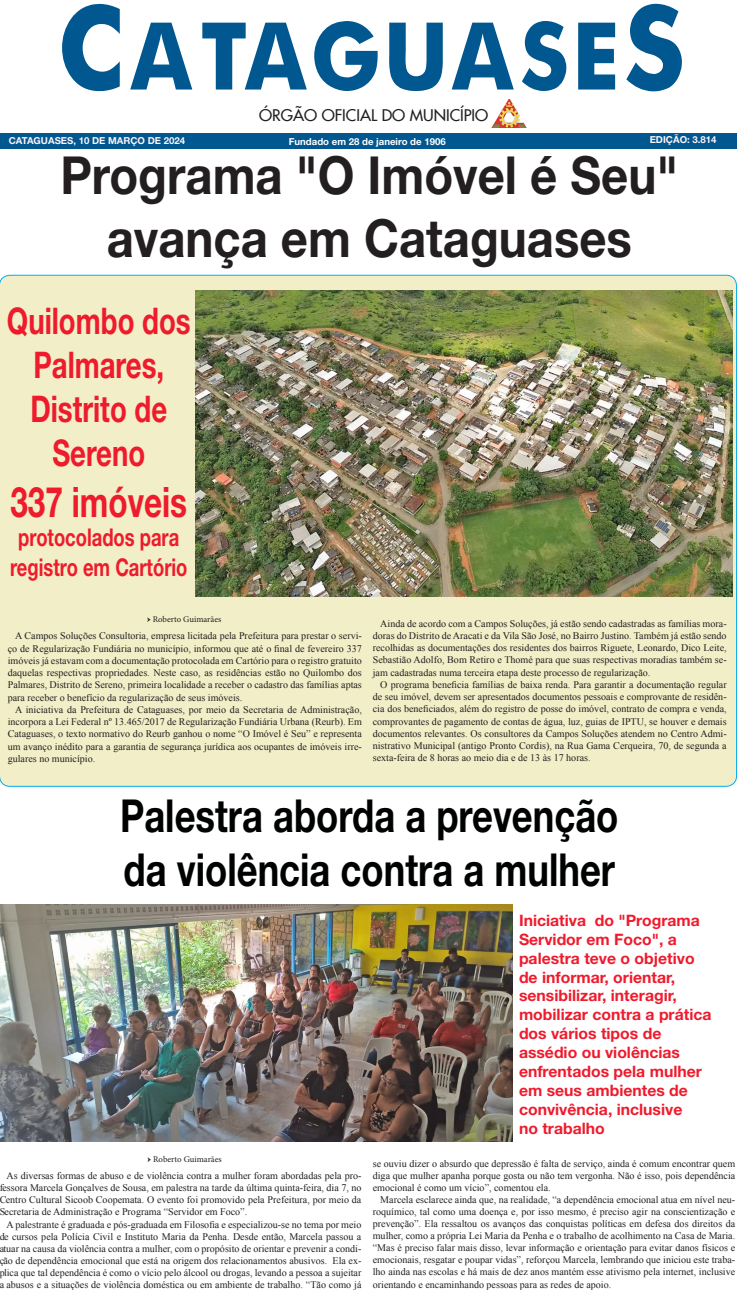
<style>
.page{position:relative;width:737px;height:1290px;background:#fff}
.page>*{position:absolute;margin:0;border:0;box-sizing:border-box;transform-origin:0 0}
.No_Spacing{font:700 131.25px "Futura";color:#015890;scale:.9 1}
.No_Spacing-2{font:700 105px "Futura";color:#015890;scale:.9 1}
.No_Spacing-3{font:700 52.5px/63px "Helvetica Neue LT Std";color:#231f20;text-align:center;scale:.9 1}
.No_Spacing-4{font:700 45.5px "Helvetica Neue LT Std";color:#000202;scale:.8 1}
.No_Spacing-5{font:700 42px "Helvetica Neue LT Std";color:#ee1b2d;scale:.75 1}
.No_Spacing-6{font:700 36.75px/44.1px "Helvetica Neue LT Std";color:#ee1b2d;text-align:center;scale:.75 1}
.No_Spacing-7{font:700 24.5px "Helvetica Neue LT Std";color:#ee1b2d;scale:.75 1}
.No_Spacing-8{font:700 15.75px/18.9px "Helvetica Neue LT Std";color:#ee1b2d}
.No_Spacing-9{font:500 15.75px "Futura";color:#231f20}
.No_Spacing-10{font:10.06px/12.2px "Times New Roman";color:#231f20;text-align:justify}
.No_Spacing-11{font:700 9.62px "Helvetica Neue LT Std";color:#fdf4f8}
.No_Spacing-12{font:700 9.62px "Helvetica Neue LT Std";color:#fff}
.No_Spacing-13{font:8.75px "Minion Pro";color:#231f20}
.s1{font-size:131.25px}
</style>
<div class="page">
<img style="left:491px;top:99px;width:35px;height:29px">
<div style="left:1px;top:133px;width:736px;height:16px;background:#015890"></div>
<div style="left:0;top:275px;width:737px;height:512px;background:#f2eec7"></div>
<img style="left:196px;top:291px;width:536px;height:305px">
<img style="left:0;top:905px;width:512px;height:236px">
<p class="No_Spacing-2" style="left:56px;top:4px;width:628px"><span class="s1">C</span>ATAGUASE</p>
<p class="No_Spacing-9" style="left:259px;top:106px;width:231px">ÓRGÃO OFICIAL DO MUNICÍPIO</p>
<p class="No_Spacing" style="left:620px;top:-17px;width:76px">S</p>
<p class="No_Spacing-11" style="left:9px;top:135px;width:178px">CATAGUASES, 10 DE MARÇO DE 2024</p>
<p class="No_Spacing-12" style="left:289px;top:136px;width:158px">Fundado em 28 de janeiro de 1906</p>
<p class="No_Spacing-11" style="left:649px;top:134px;width:68px">EDIÇÃO: 3.814</p>
<p class="No_Spacing-3" style="left:60px;top:143px;width:688px">Programa "O Imóvel é Seu" avança em Cataguases</p>
<p class="No_Spacing-6" style="left:7px;top:298px;width:246px">Quilombo dos<br>Palmares,<br>Distrito de<br>Sereno</p>
<p class="No_Spacing-5" style="left:10px;top:476px;width:237px">337 imóveis</p>
<p class="No_Spacing-7" style="left:18px;top:522px;width:216px">protocolados para</p>
<p class="No_Spacing-7" style="left:10px;top:552px;width:238px">registro em Cartório</p>
<p class="No_Spacing-13" style="left:147px;top:614px;width:76px">→ Roberto Guimarães</p>
<p class="No_Spacing-10" style="left:8px;top:630px;width:355px;text-indent:7px">A Campos Soluções Consultoria, empresa licitada pela Prefeitura para prestar o servi&shy;ço de Regularização Fundiária no município, informou que até o final de fevereiro 337 imóveis já estavam com a documentação protocolada em Cartório para o registro gratuito daquelas respectivas propriedades. Neste caso, as residências estão no Quilombo dos Palmares, Distrito de Sereno, primeira localidade a receber o cadastro das famílias aptas para receber o benefício da regularização de seus imóveis.</p>
<p class="No_Spacing-10" style="left:8px;top:703px;width:355px;text-indent:7px">A iniciativa da Prefeitura de Cataguases, por meio da Secretaria de Administração, incorpora a Lei Federal nº 13.465/2017 de Regularização Fundiária Urbana (Reurb). Em Cataguases, o texto normativo do Reurb ganhou o nome “O Imóvel é Seu” e representa um avanço inédito para a garantia de segurança jurídica aos ocupantes de imóveis irre&shy;gulares no município.</p>
<p class="No_Spacing-10" style="left:373px;top:617px;width:355px;text-indent:7px">Ainda de acordo com a Campos Soluções, já estão sendo cadastradas as famílias mora&shy;doras do Distrito de Aracati e da Vila São José, no Bairro Justino. Também já estão sendo recolhidas as documentações dos residentes dos bairros Riguete, Leonardo, Dico Leite, Sebastião Adolfo, Bom Retiro e Thomé para que suas respectivas moradias também se&shy;jam cadastradas numa terceira etapa deste processo de regularização.</p>
<p class="No_Spacing-10" style="left:373px;top:678px;width:355px;text-indent:7px">O programa beneficia famílias de baixa renda. Para garantir a documentação regular de seu imóvel, devem ser apresentados documentos pessoais e comprovante de residên&shy;cia dos beneficiados, além do registro de posse do imóvel, contrato de compra e venda, comprovantes de pagamento de contas de água, luz, guias de IPTU, se houver e demais documentos relevantes. Os consultores da Campos Soluções atendem no Centro Admi&shy;nistrativo Municipal (antigo Pronto Cordis), na Rua Gama Cerqueira, 70, de segunda a sexta-feira de 8 horas ao meio dia e de 13 às 17 horas.</p>
<p class="No_Spacing-4" style="left:120px;top:787px;width:624px">Palestra aborda a prevenção</p>
<p class="No_Spacing-4" style="left:124px;top:842px;width:616px">da violência contra a mulher</p>
<p class="No_Spacing-13" style="left:147px;top:1153px;width:76px">→ Roberto Guimarães</p>
<p class="No_Spacing-10" style="left:-1px;top:1169px;width:364px;text-indent:7px">As diversas formas de abuso e de violência contra a mulher foram abordadas pela pro&shy;fessora Marcela Gonçalves de Sousa, em palestra na tarde da última quinta-feira, dia 7, no Centro Cultural Sicoob Coopemata. O evento foi promovido pela Prefeitura, por meio da Secretaria de Administração e Programa “Servidor em Foco”.</p>
<p class="No_Spacing-10" style="left:-1px;top:1218px;width:364px;text-indent:7px">A palestrante é graduada e pós-graduada em Filosofia e especializou-se no tema por meio de cursos pela Polícia Civil e Instituto Maria da Penha. Desde então, Marcela passou a atuar na causa da violência contra a mulher, com o propósito de orientar e prevenir a condi&shy;ção de dependência emocional que está na origem dos relacionamentos abusivos. Ela ex&shy;plica que tal dependência é como o vício pelo álcool ou drogas, levando a pessoa a sujeitar a abusos e a situações de violência doméstica ou em ambiente de trabalho. “Tão como já</p>
<p class="No_Spacing-8" style="left:519px;top:910px;width:182px">Iniciativa do "Programa<br>Servidor em Foco", a</p>
<p class="No_Spacing-8" style="left:519px;top:948px;width:177px">palestra teve o objetivo</p>
<p class="No_Spacing-8" style="left:519px;top:967px;width:158px">de informar, orientar,</p>
<p class="No_Spacing-8" style="left:519px;top:986px;width:159px">sensibilizar, interagir,</p>
<p class="No_Spacing-8" style="left:519px;top:1005px;width:194px">mobilizar contra a prática dos vários tipos de</p>
<p class="No_Spacing-8" style="left:519px;top:1043px;width:162px">assédio ou violências</p>
<p class="No_Spacing-8" style="left:519px;top:1061px;width:184px">enfrentados pela mulher</p>
<p class="No_Spacing-8" style="left:519px;top:1080px;width:170px">em seus ambientes de</p>
<p class="No_Spacing-8" style="left:519px;top:1099px;width:165px">convivência, inclusive</p>
<p class="No_Spacing-8" style="left:519px;top:1118px;width:87px">no trabalho</p>
<p class="No_Spacing-10" style="left:373px;top:1157px;width:364px">se ouviu dizer o absurdo que depressão é falta de serviço, ainda é comum encontrar quem diga que mulher apanha porque gosta ou não tem vergonha. Não é isso, pois dependência emocional é como um vício”, comentou ela.</p>
<p class="No_Spacing-10" style="left:373px;top:1193px;width:364px;text-indent:7px">Marcela esclarece ainda que, na realidade, “a dependência emocional atua em nível neu&shy;roquímico, tal como uma doença e, por isso mesmo, é preciso agir na conscientização e prevenção”. Ela ressaltou os avanços das conquistas políticas em defesa dos direitos da mulher, como a própria Lei Maria da Penha e o trabalho de acolhimento na Casa de Maria. “Mas é preciso falar mais disso, levar informação e orientação para evitar danos físicos e emocionais, resgatar e poupar vidas”, reforçou Marcela, lembrando que iniciou este traba&shy;lho ainda nas escolas e há mais de dez anos mantém esse ativismo pela internet, inclusive orientando e encaminhando pessoas para as redes de apoio.</p>
</div>
